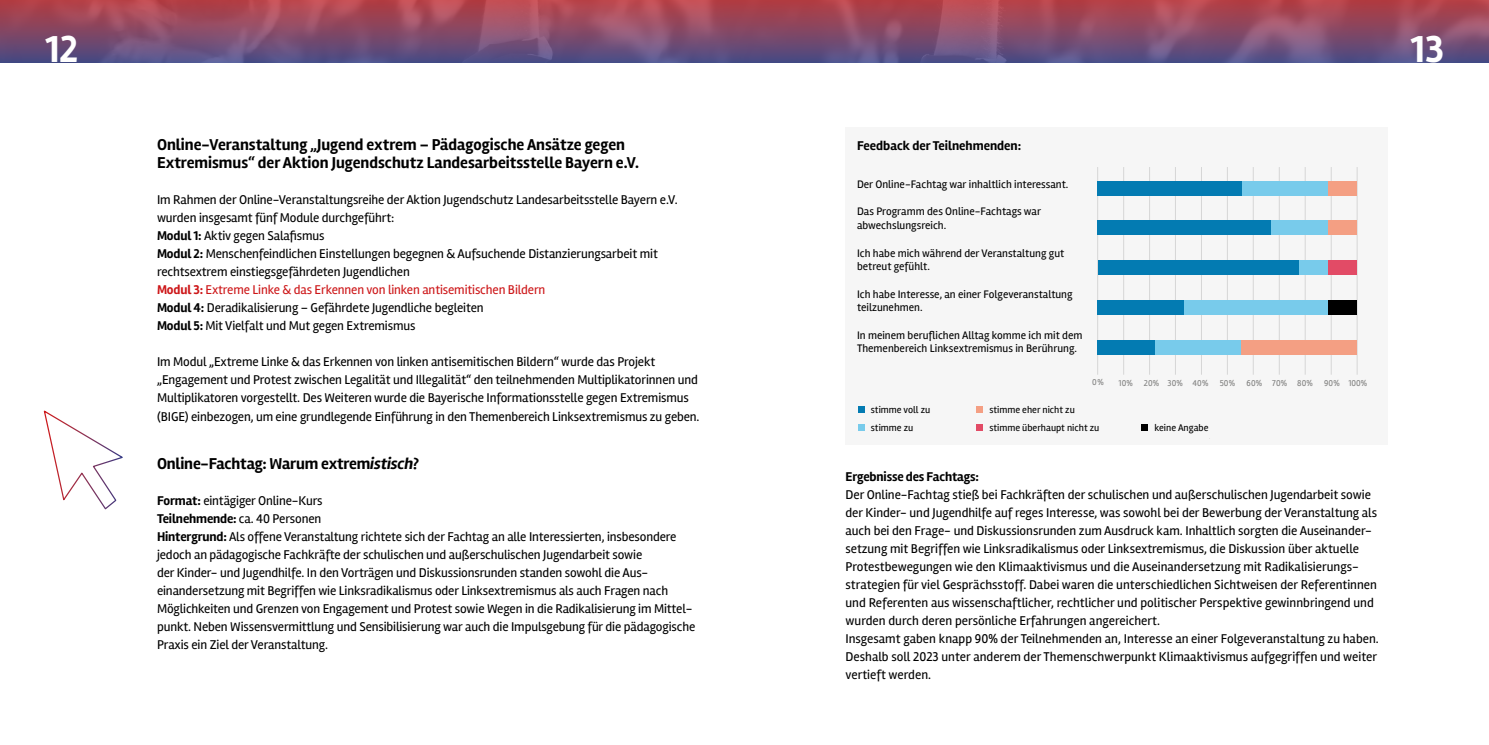
<style>
.page{position:relative;width:1489px;height:745px;background:#fff}
.page>*{position:absolute;margin:0;border:0;box-sizing:border-box;transform-origin:0 0}
.t1{font:700 38.75px "Rambla";color:#fff}
.Fließtext{font:700 16.25px/18px "Rambla";color:#000}
.Fließtext-2{font:13.12px/18px "Rambla";letter-spacing:-.01em;color:#000}
.Fließtext-3{font:700 13.12px "Rambla";letter-spacing:-.01em;color:#000}
.Fließtext-4{font:13.12px "Rambla";letter-spacing:-.01em;color:#cd1719}
.Fließtext-5{font:11.25px/13.5px "Rambla";color:#000}
.Fließtext-6{font:10px "Rambla";color:#000}
.Fließtext-7{font:8.75px "Rambla";letter-spacing:.01em;color:#838382}
.s1{font-weight:700}
.s2{font-style:italic}
.s3{font-weight:400}
</style>
<div class="page">
<svg style="left:0;top:0;width:1488px;height:62px;background:#894c6a"></svg>
<div style="left:845px;top:127px;width:542px;height:318px;background:#f6f6f6"></div>
<div style="left:857px;top:405px;width:7px;height:7px;background:#037bb2"></div>
<div style="left:857px;top:424px;width:7px;height:7px;background:#78cbeb"></div>
<div style="left:976px;top:405px;width:6px;height:7px;background:#f49f83"></div>
<div style="left:976px;top:424px;width:6px;height:7px;background:#e24b66"></div>
<div style="left:1141px;top:424px;width:7px;height:7px;background:#000"></div>
<hr style="left:1356px;top:167px;width:1px;height:207px;background:#d6d6d6">
<hr style="left:1330px;top:167px;width:1px;height:207px;background:#d6d6d6">
<hr style="left:1304px;top:167px;width:1px;height:207px;background:#d6d6d6">
<hr style="left:1278px;top:167px;width:1px;height:207px;background:#d6d6d6">
<hr style="left:1252px;top:167px;width:1px;height:207px;background:#d6d6d6">
<hr style="left:1226px;top:167px;width:1px;height:207px;background:#d6d6d6">
<hr style="left:1201px;top:167px;width:1px;height:207px;background:#d6d6d6">
<hr style="left:1175px;top:167px;width:1px;height:207px;background:#d6d6d6">
<hr style="left:1149px;top:167px;width:1px;height:207px;background:#d6d6d6">
<hr style="left:1123px;top:167px;width:1px;height:207px;background:#d6d6d6">
<hr style="left:1097px;top:167px;width:1px;height:207px;background:#d6d6d6">
<div style="left:1097px;top:181px;width:144px;height:14px;background:#037bb2"></div>
<div style="left:1241px;top:181px;width:87px;height:14px;background:#78cbeb"></div>
<div style="left:1328px;top:181px;width:28px;height:14px;background:#f49f83"></div>
<div style="left:1097px;top:221px;width:173px;height:14px;background:#037bb2"></div>
<div style="left:1270px;top:221px;width:58px;height:14px;background:#78cbeb"></div>
<div style="left:1328px;top:221px;width:28px;height:14px;background:#f49f83"></div>
<div style="left:1097px;top:260px;width:202px;height:15px;background:#037bb2"></div>
<div style="left:1299px;top:260px;width:29px;height:15px;background:#78cbeb"></div>
<div style="left:1328px;top:260px;width:28px;height:15px;background:#e24b66"></div>
<div style="left:1097px;top:300px;width:86px;height:14px;background:#037bb2"></div>
<div style="left:1183px;top:300px;width:145px;height:14px;background:#78cbeb"></div>
<div style="left:1328px;top:300px;width:28px;height:14px;background:#000"></div>
<div style="left:1097px;top:340px;width:58px;height:14px;background:#037bb2"></div>
<div style="left:1155px;top:340px;width:86px;height:14px;background:#78cbeb"></div>
<div style="left:1241px;top:340px;width:115px;height:14px;background:#f49f83"></div>
<svg style="left:43px;top:410px;width:80px;height:100px"></svg>
<h1 class="t1" style="left:45px;top:26px;width:35px">12</h1>
<h1 class="t1" style="left:1410px;top:26px;width:35px">13</h1>
<p class="Fließtext" style="left:157px;top:136px;width:483px">Online-Veranstaltung „Jugend extrem – Pädagogische Ansätze gegen<br>Extremismus“ der Aktion Jugendschutz Landesarbeitsstelle Bayern e.V.</p>
<p class="Fließtext-2" style="left:157px;top:191px;width:522px">Im Rahmen der Online-Veranstaltungsreihe der Aktion Jugendschutz Landesarbeitsstelle Bayern e.V. wurden insgesamt fünf Module durchgeführt:</p>
<p class="Fließtext-2" style="left:157px;top:227px;width:169px"><span class="s1">Modul 1:</span> Aktiv gegen Salafismus</p>
<p class="Fließtext-2" style="left:157px;top:245px;width:502px"><span class="s1">Modul 2:</span> Menschenfeindlichen Einstellungen begegnen &amp; Aufsuchende Distanzierungsarbeit mit rechtsextrem einstiegsgefährdeten Jugendlichen</p>
<p class="Fließtext-4" style="left:157px;top:282px;width:390px"><span class="s1">Modul 3:</span> Extreme Linke &amp; das Erkennen von linken antisemitischen Bildern</p>
<p class="Fließtext-2" style="left:157px;top:299px;width:328px"><span class="s1">Modul 4:</span> Deradikalisierung – Gefährdete Jugendliche begleiten</p>
<p class="Fließtext-2" style="left:157px;top:317px;width:260px"><span class="s1">Modul 5:</span> Mit Vielfalt und Mut gegen Extremismus</p>
<p class="Fließtext-2" style="left:157px;top:353px;width:544px">Im Modul „Extreme Linke &amp; das Erkennen von linken antisemitischen Bildern“ wurde das Projekt „Engagement und Protest zwischen Legalität und Illegalität“ den teilnehmenden Multiplikatorinnen und Multiplikatoren vorgestellt. Des Weiteren wurde die Bayerische Informationsstelle gegen Extremismus (BIGE) einbezogen, um eine grundlegende Einführung in den Themenbereich Linksextremismus zu geben.</p>
<p class="Fließtext" style="left:157px;top:454px;width:263px">Online-Fachtag: Warum extrem<span class="s2">istisch</span>?</p>
<p class="Fließtext-2" style="left:157px;top:491px;width:167px"><span class="s1">Format:</span> eintägiger Online-Kurs</p>
<p class="Fließtext-3" style="left:157px;top:510px;width:166px">Teilnehmende: <span class="s3">ca. 40 Personen</span></p>
<p class="Fließtext-2" style="left:157px;top:527px;width:539px"><span class="s1">Hintergrund:</span> Als offene Veranstaltung richtete sich der Fachtag an alle Interessierten, insbesondere jedoch an pädagogische Fachkräfte der schulischen und außerschulischen Jugendarbeit sowie<br>der Kinder- und Jugendhilfe. In den Vorträgen und Diskussionsrunden standen sowohl die Aus&shy;einandersetzung mit Begriffen wie Linksradikalismus oder Linksextremismus als auch Fragen nach Möglichkeiten und Grenzen von Engagement und Protest sowie Wegen in die Radikalisierung im Mittel&shy;punkt. Neben Wissensvermittlung und Sensibilisierung war auch die Impulsgebung für die pädagogische Praxis ein Ziel der Veranstaltung.</p>
<p class="Fließtext-3" style="left:857px;top:138px;width:166px">Feedback der Teilnehmenden:</p>
<p class="Fließtext-5" style="left:857px;top:177px;width:213px">Der Online-Fachtag war inhaltlich interessant.</p>
<p class="Fließtext-5" style="left:857px;top:204px;width:186px">Das Programm des Online-Fachtags war abwechslungsreich.</p>
<p class="Fließtext-5" style="left:857px;top:246px;width:209px">Ich habe mich während der Veranstaltung gut betreut gefühlt.</p>
<p class="Fließtext-5" style="left:857px;top:287px;width:217px">Ich habe Interesse, an einer Folgeveranstaltung teilzunehmen.</p>
<p class="Fließtext-5" style="left:857px;top:328px;width:227px">In meinem beruflichen Alltag komme ich mit dem<br>Themenbereich Linksextremismus in Berührung.</p>
<p class="Fließtext-7" style="left:1092px;top:377px;width:13px">0%</p>
<p class="Fließtext-7" style="left:1118px;top:377px;width:16px">10%</p>
<p class="Fließtext-7" style="left:1143px;top:377px;width:17px">20%</p>
<p class="Fließtext-7" style="left:1167px;top:377px;width:17px">30%</p>
<p class="Fließtext-7" style="left:1192px;top:377px;width:17px">40%</p>
<p class="Fließtext-7" style="left:1219px;top:377px;width:17px">50%</p>
<p class="Fließtext-7" style="left:1246px;top:377px;width:17px">60%</p>
<p class="Fließtext-7" style="left:1272px;top:377px;width:16px">70%</p>
<p class="Fließtext-7" style="left:1297px;top:377px;width:17px">80%</p>
<p class="Fließtext-7" style="left:1323px;top:377px;width:17px">90%</p>
<p class="Fließtext-7" style="left:1348px;top:377px;width:20px">100%</p>
<p class="Fließtext-6" style="left:870px;top:403px;width:61px">stimme voll zu</p>
<p class="Fließtext-6" style="left:870px;top:422px;width:44px">stimme zu</p>
<p class="Fließtext-6" style="left:989px;top:403px;width:87px">stimme eher nicht zu</p>
<p class="Fließtext-6" style="left:989px;top:422px;width:112px">stimme überhaupt nicht zu</p>
<p class="Fließtext-6" style="left:1154px;top:422px;width:55px">keine Angabe</p>
<p class="Fließtext-3" style="left:845px;top:468px;width:135px">Ergebnisse des Fachtags:</p>
<p class="Fließtext-2" style="left:845px;top:485px;width:533px">Der Online-Fachtag stieß bei Fachkräften der schulischen und außerschulischen Jugendarbeit sowie der Kinder- und Jugendhilfe auf reges Interesse, was sowohl bei der Bewerbung der Veranstaltung als auch bei den Frage- und Diskussionsrunden zum Ausdruck kam. Inhaltlich sorgten die Auseinander&shy;setzung mit Begriffen wie Linksradikalismus oder Linksextremismus, die Diskussion über aktuelle Protestbewegungen wie den Klimaaktivismus und die Auseinandersetzung mit Radikalisierungs&shy;strategien für viel Gesprächsstoff. Dabei waren die unterschiedlichen Sichtweisen der Referentinnen und Referenten aus wissenschaftlicher, rechtlicher und politischer Perspektive gewinnbringend und wurden durch deren persönliche Erfahrungen angereichert.</p>
<p class="Fließtext-2" style="left:845px;top:629px;width:535px">Insgesamt gaben knapp 90% der Teilnehmenden an, Interesse an einer Folgeveranstaltung zu haben.<br>Deshalb soll 2023 unter anderem der Themenschwerpunkt Klimaaktivismus aufgegriffen und weiter vertieft werden.</p>
</div>
